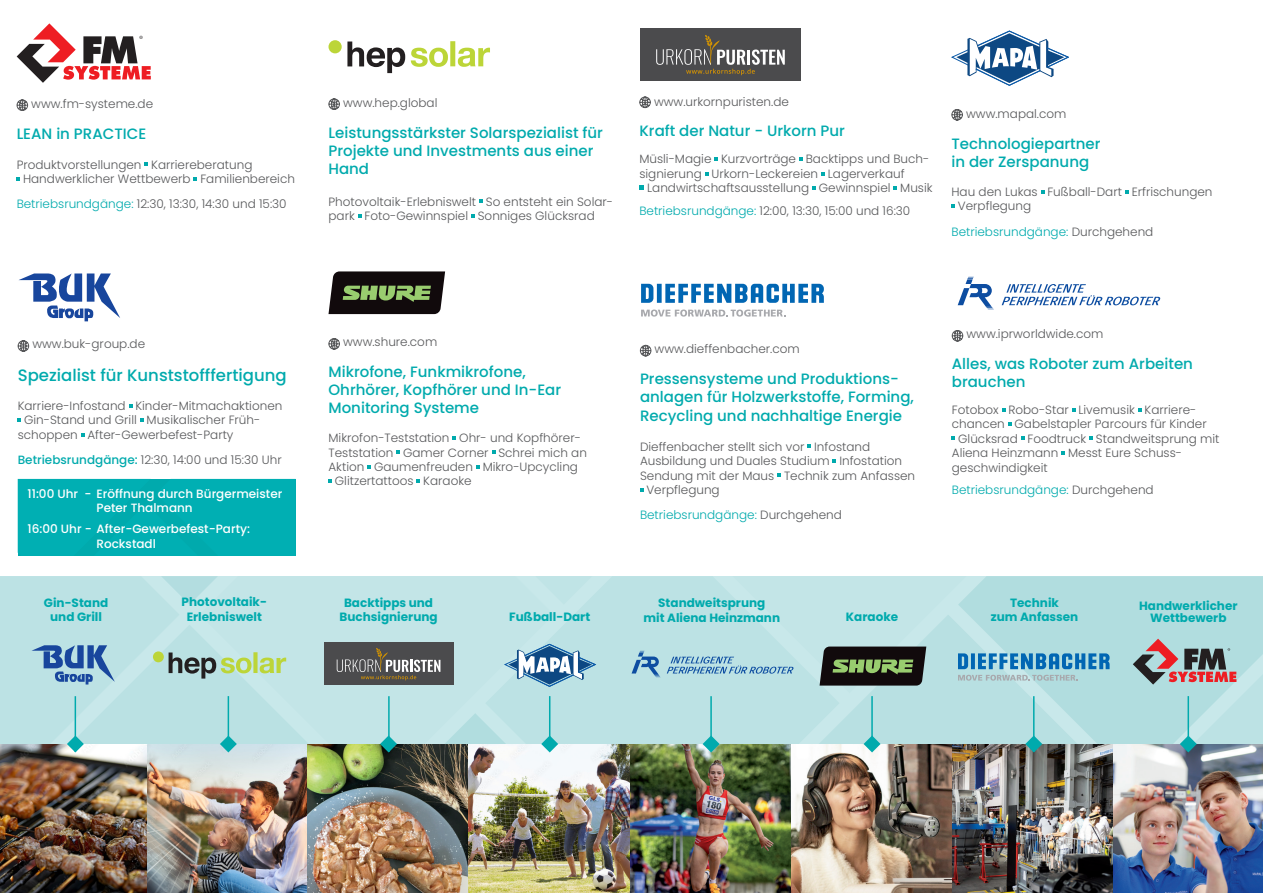
<style>
.page{position:relative;width:1263px;height:893px;background:#fff}
.page>*{position:absolute;margin:0;border:0;box-sizing:border-box;transform-origin:0 0}
.t1{font:500 16.5px "Poppins";color:#00aaad}
.t2{font:500 15px/18px "Poppins";color:#00aaad}
.t3{font:300 12px/14.4px "Poppins";color:#57585a}
.t4{font:700 12px/14.4px "Poppins";color:#00aaad;text-align:center}
.t5{font:500 12px "Poppins";color:#fff}
.t6{font:300 12px "Poppins";color:#00aaad}
.s1{color:#00aaad}
.s2{color:#57585a}
.s3{font-weight:500;color:#00aaad}
</style>
<div class="page">
<div style="left:0;top:576px;width:1263px;height:317px;background:#bce2e4"></div>
<svg style="left:17px;top:340px;width:12px;height:12px"></svg>
<svg style="left:19px;top:273px;width:101px;height:48px"></svg>
<svg style="left:16px;top:99px;width:12px;height:12px"></svg>
<svg style="left:17px;top:23px;width:134px;height:60px"></svg>
<svg style="left:951px;top:109px;width:12px;height:12px"></svg>
<svg style="left:951px;top:31px;width:118px;height:55px"></svg>
<svg style="left:328px;top:338px;width:12px;height:12px"></svg>
<svg style="left:328px;top:479px;width:4px;height:4px"></svg>
<svg style="left:417px;top:479px;width:3px;height:4px"></svg>
<svg style="left:328px;top:271px;width:117px;height:43px;background:#393d2d"></svg>
<svg style="left:640px;top:345px;width:12px;height:12px"></svg>
<svg style="left:777px;top:474px;width:4px;height:3px"></svg>
<svg style="left:641px;top:310px;width:144px;height:7px"></svg>
<svg style="left:641px;top:284px;width:183px;height:19px"></svg>
<svg style="left:328px;top:98px;width:12px;height:12px"></svg>
<div style="left:328px;top:40px;width:14px;height:13px;background:#bcd538;border-radius:50%"></div>
<svg style="left:347px;top:42px;width:58px;height:31px"></svg>
<svg style="left:411px;top:41px;width:79px;height:26px"></svg>
<svg style="left:639px;top:96px;width:12px;height:12px"></svg>
<svg style="left:639px;top:185px;width:5px;height:5px"></svg>
<svg style="left:812px;top:186px;width:3px;height:4px"></svg>
<svg style="left:894px;top:186px;width:3px;height:4px"></svg>
<div style="left:640px;top:28px;width:161px;height:53px;background:#4b4b4d"></div>
<svg style="left:656px;top:35px;width:129px;height:40px"></svg>
<img style="left:286px;top:744px;width:827px;height:149px">
<img style="left:1113px;top:744px;width:150px;height:149px">
<hr style="left:1033px;top:696px;width:1px;height:56px;background:#00aaad">
<hr style="left:710px;top:696px;width:2px;height:52px;background:#00aaad">
<hr style="left:388px;top:696px;width:2px;height:56px;background:#00aaad">
<hr style="left:871px;top:696px;width:2px;height:44px;background:#00aaad">
<hr style="left:549px;top:696px;width:1px;height:44px;background:#00aaad">
<svg style="left:951px;top:330px;width:12px;height:12px"></svg>
<svg style="left:1008px;top:422px;width:3px;height:4px"></svg>
<svg style="left:1002px;top:284px;width:159px;height:21px"></svg>
<svg style="left:958px;top:276px;width:36px;height:34px"></svg>
<svg style="left:667px;top:576px;width:442px;height:117px"></svg>
<svg style="left:632px;top:650px;width:29px;height:28px"></svg>
<svg style="left:504px;top:644px;width:92px;height:43px"></svg>
<div style="left:324px;top:643px;width:129px;height:42px;background:#4b4b4d"></div>
<svg style="left:337px;top:648px;width:103px;height:32px"></svg>
<img style="left:1133px;top:639px;width:130px;height:195px">
<svg style="left:1025px;top:735px;width:17px;height:17px"></svg>
<svg style="left:863px;top:735px;width:17px;height:17px"></svg>
<svg style="left:703px;top:735px;width:16px;height:17px"></svg>
<svg style="left:541px;top:735px;width:17px;height:17px"></svg>
<svg style="left:380px;top:735px;width:17px;height:17px"></svg>
<img style="left:0;top:576px;width:286px;height:317px">
<div style="left:18px;top:479px;width:278px;height:77px;background:#00afb3"></div>
<p class="t3" style="left:31px;top:97px;width:123px">www.fm-systeme.de</p>
<p class="t2" style="left:17px;top:125px;width:131px">LEAN in PRACTICE</p>
<p class="t3" style="left:23px;top:157px;width:273px;text-indent:-6px">Produktvorstellungen Karriereberatung<br>Handwerklicher Wettbewerb Familienbereich</p>
<p class="t3" style="left:17px;top:197px;width:271px"><span class="s1">Betriebsrundgänge:</span> 12:30, 13:30, 14:30 und 15:30</p>
<p class="t3" style="left:343px;top:96px;width:96px">www.hep.global</p>
<p class="t2" style="left:328px;top:124px;width:276px">Leistungsstärkster Solarspezialist für<br>Projekte und Investments aus einer<br>Hand</p>
<p class="t3" style="left:328px;top:194px;width:286px">Photovoltaik-Erlebniswelt So entsteht ein Solar&shy;park Foto-Gewinnspiel Sonniges Glücksrad</p>
<p class="t3" style="left:654px;top:94px;width:136px">www.urkornpuristen.de</p>
<p class="t2" style="left:639px;top:122px;width:207px">Kraft der Natur - Urkorn Pur</p>
<p class="t3" style="left:639px;top:152px;width:291px">Müsli-Magie Kurzvorträge Backtipps und Buch-</p>
<p class="t3" style="left:639px;top:167px;width:267px">signierung Urkorn-Leckereien Lagerverkauf</p>
<p class="t3" style="left:647px;top:181px;width:287px">Landwirtschaftsausstellung Gewinnspiel Musik</p>
<p class="t3" style="left:639px;top:204px;width:272px"><span class="s1">Betriebsrundgänge:</span> 12:00, 13:30, 15:00 und 16:30</p>
<p class="t3" style="left:966px;top:107px;width:102px">www.mapal.com</p>
<p class="t2" style="left:951px;top:135px;width:151px">Technologiepartner in der Zerspanung</p>
<p class="t3" style="left:958px;top:185px;width:256px;text-indent:-6px">Hau den Lukas Fußball-Dart Erfrischungen<br>Verpflegung</p>
<p class="t6" style="left:951px;top:224px;width:203px">Betriebsrundgänge: <span class="s2">Durchgehend</span></p>
<p class="t3" style="left:966px;top:327px;width:138px">www.iprworldwide.com</p>
<p class="t2" style="left:952px;top:355px;width:243px">Alles, was Roboter zum Arbeiten brauchen</p>
<p class="t3" style="left:952px;top:403px;width:246px">Fotobox Robo-Star Livemusik Karriere-</p>
<p class="t3" style="left:952px;top:417px;width:256px">chancen Gabelstapler Parcours für Kinder</p>
<p class="t3" style="left:958px;top:431px;width:263px">Glücksrad Foodtruck Standweitsprung mit</p>
<p class="t3" style="left:952px;top:446px;width:232px">Aliena Heinzmann Messt Eure Schuss-</p>
<p class="t3" style="left:952px;top:460px;width:97px">geschwindigkeit</p>
<p class="t3" style="left:343px;top:335px;width:96px">www.shure.com</p>
<p class="t2" style="left:328px;top:363px;width:234px">Mikrofone, Funkmikrofone,<br>Ohrhörer, Kopfhörer und In-Ear<br>Monitoring Systeme</p>
<p class="t3" style="left:328px;top:431px;width:254px">Mikrofon-Teststation Ohr- und Kopfhörer-</p>
<p class="t3" style="left:328px;top:445px;width:260px">Teststation Gamer Corner Schrei mich an</p>
<p class="t3" style="left:328px;top:460px;width:251px">Aktion Gaumenfreuden Mikro-Upcycling</p>
<p class="t3" style="left:335px;top:474px;width:138px">Glitzertattoos Karaoke</p>
<p class="t3" style="left:32px;top:337px;width:114px">www.buk-group.de</p>
<p class="t1" style="left:18px;top:365px;width:270px">Spezialist für Kunststofffertigung</p>
<p class="t3" style="left:18px;top:399px;width:266px">Karriere-Infostand Kinder-Mitmachaktionen</p>
<p class="t3" style="left:24px;top:413px;width:238px">Gin-Stand und Grill Musikalischer Früh-</p>
<p class="t3" style="left:18px;top:427px;width:217px">schoppen After-Gewerbefest-Party</p>
<p class="t3" style="left:18px;top:452px;width:265px"><span class="s3">Betriebsrundgänge:</span> 12:30, 14:00 und 15:30 Uhr</p>
<p class="t3" style="left:655px;top:341px;width:147px">www.dieffenbacher.com</p>
<p class="t2" style="left:640px;top:369px;width:275px">Pressensysteme und Produktions&shy;anlagen für Holzwerkstoffe, Forming,</p>
<p class="t2" style="left:640px;top:407px;width:264px">Recycling und nachhaltige Energie</p>
<p class="t3" style="left:640px;top:439px;width:232px">Dieffenbacher stellt sich vor Infostand</p>
<p class="t3" style="left:640px;top:454px;width:264px">Ausbildung und Duales Studium Infostation</p>
<p class="t3" style="left:640px;top:468px;width:277px">Sendung mit der Maus Technik zum Anfassen</p>
<p class="t3" style="left:646px;top:483px;width:75px">Verpflegung</p>
<p class="t6" style="left:640px;top:508px;width:203px">Betriebsrundgänge: <span class="s2">Durchgehend</span></p>
<p class="t5" style="left:28px;top:487px;width:256px">11:00 Uhr - Eröffnung durch Bürgermeister</p>
<p class="t6" style="left:952px;top:483px;width:203px">Betriebsrundgänge: <span class="s2">Durchgehend</span></p>
<p class="t5" style="left:28px;top:522px;width:224px">16:00 Uhr - After-Gewerbefest-Party:</p>
<p class="t5" style="left:97px;top:501px;width:98px">Peter Thalmann</p>
<p class="t5" style="left:97px;top:537px;width:61px">Rockstadl</p>
<p class="t4" style="left:182px;top:595px;width:87px">Photovoltaik-<br>Erlebniswelt</p>
<p class="t4" style="left:339px;top:595px;width:100px">Backtipps und<br>Buchsignierung</p>
<p class="t4" style="left:44px;top:596px;width:66px">Gin-Stand und Grill</p>
<p class="t4" style="left:1139px;top:599px;width:100px">Handwerklicher</p>
<p class="t4" style="left:991px;top:596px;width:89px">Technik<br>zum Anfassen</p>
<p class="t4" style="left:643px;top:596px;width:138px">Standweitsprung<br>mit Aliena Heinzmann</p>
<p class="t4" style="left:509px;top:610px;width:82px">Fußball-Dart</p>
<p class="t4" style="left:846px;top:610px;width:54px">Karaoke</p>
<p class="t4" style="left:1150px;top:611px;width:78px">Wettbewerb</p>
</div>
